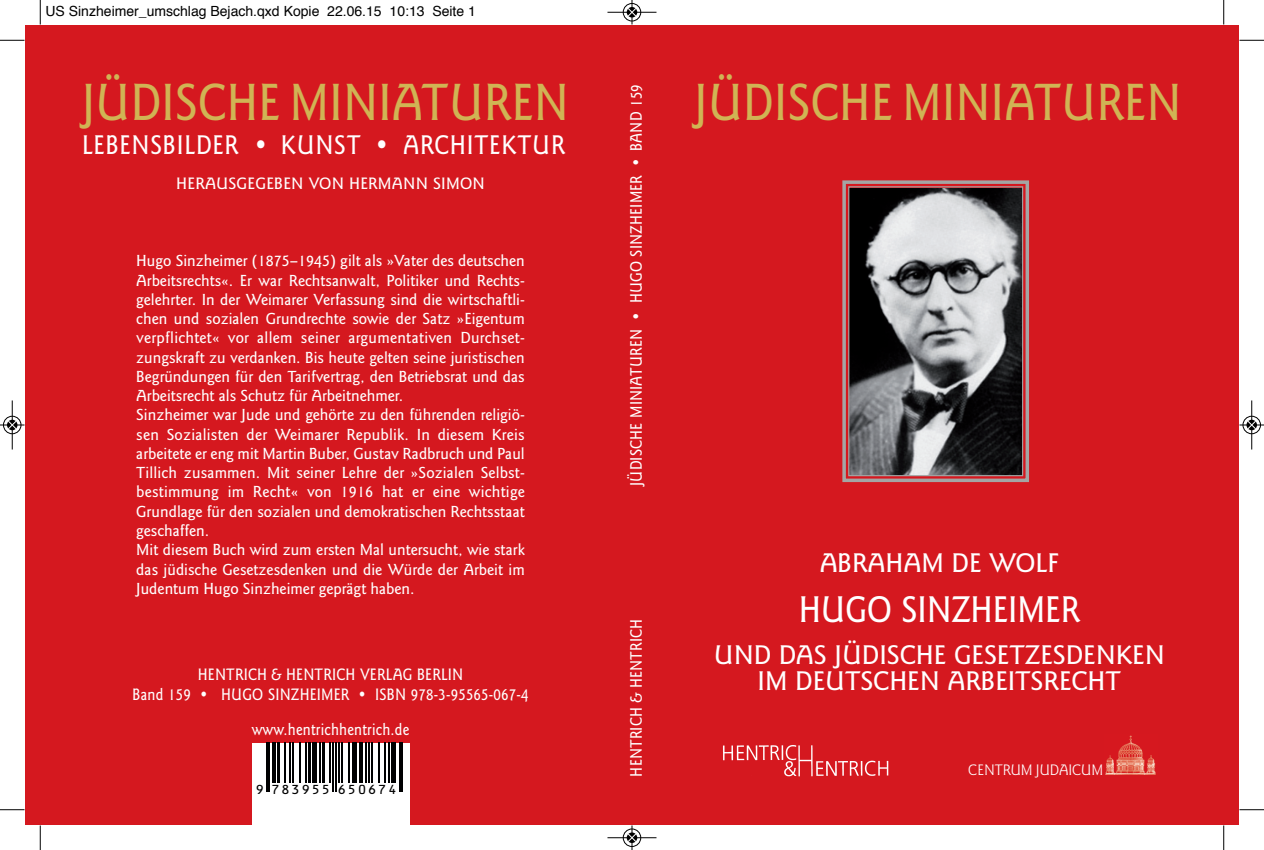
<style>
.page{position:relative;width:1264px;height:850px;background:#fff}
.page>*{position:absolute;margin:0;border:0;box-sizing:border-box;transform-origin:0 0}
.t1{font:500 54.25px "Goudy Sans";letter-spacing:.01em;color:#d0b454;scale:.9 1}
.t2{font:500 38.5px "Goudy Sans";color:#fff;scale:.9 1}
.t3{font:500 28px/26.2px "Goudy Sans";color:#fff;text-align:center}
.t4{font:500 28px "Goudy Sans";letter-spacing:.035em;color:#fff;scale:.9 1}
.t5{font:500 17.15px/20.7px "Goudy Sans";letter-spacing:.015em;color:#fff;text-align:center;scale:.9 1}
.t6{font:500 17.15px "Goudy Sans";letter-spacing:.015em;color:#fff}
.t7{font:500 16.62px/19.2px "Goudy Sans";color:#fff}
.t8{font:15.75px "Goudy Sans";color:#fff}
.t9{font:14.53px "OCRB10 Pitch BT";letter-spacing:.09em;color:#000001}
.t10{font:14px "Helvetica";color:#000}
</style>
<div class="page">
<div style="left:25px;top:25px;width:1213px;height:799px;background:#d5181f"></div>
<img style="left:1105px;top:735px;width:51px;height:39px">
<img style="left:723px;top:745px;width:166px;height:32px">
<img style="left:850px;top:188px;width:171px;height:286px">
<div style="left:842px;top:180px;width:187px;height:302px;border:4px solid #a4a5a4"></div>
<div style="left:848px;top:186px;width:175px;height:290px;border:1px solid #a4a5a4"></div>
<div style="left:253px;top:742px;width:157px;height:82px;background:#fff"></div>
<svg style="left:253px;top:742px;width:157px;height:50px"></svg>
<hr style="left:266px;top:742px;width:1px;height:49px;background:#000001">
<hr style="left:269px;top:742px;width:1px;height:49px;background:#000001">
<hr style="left:272px;top:742px;width:4px;height:41px;background:#000001">
<hr style="left:278px;top:742px;width:2px;height:41px;background:#000001">
<hr style="left:285px;top:742px;width:1px;height:41px;background:#000001">
<hr style="left:289px;top:742px;width:1px;height:41px;background:#000001">
<hr style="left:292px;top:742px;width:1px;height:41px;background:#000001">
<hr style="left:299px;top:742px;width:1px;height:41px;background:#000001">
<hr style="left:305px;top:742px;width:1px;height:41px;background:#000001">
<hr style="left:308px;top:742px;width:2px;height:41px;background:#000001">
<hr style="left:312px;top:742px;width:4px;height:41px;background:#000001">
<hr style="left:319px;top:742px;width:2px;height:41px;background:#000001">
<hr style="left:322px;top:742px;width:3px;height:41px;background:#000001">
<hr style="left:330px;top:742px;width:1px;height:41px;background:#000001">
<hr style="left:332px;top:742px;width:2px;height:49px;background:#000001">
<hr style="left:335px;top:742px;width:1px;height:49px;background:#000001">
<hr style="left:338px;top:742px;width:1px;height:41px;background:#000001">
<hr style="left:341px;top:742px;width:1px;height:41px;background:#000001">
<hr style="left:348px;top:742px;width:1px;height:41px;background:#000001">
<hr style="left:353px;top:742px;width:4px;height:41px;background:#000001">
<svg style="left:358px;top:742px;width:4px;height:41px"></svg>
<hr style="left:366px;top:742px;width:1px;height:41px;background:#000001">
<hr style="left:369px;top:742px;width:1px;height:41px;background:#000001">
<hr style="left:371px;top:742px;width:2px;height:41px;background:#000001">
<hr style="left:379px;top:742px;width:1px;height:41px;background:#000001">
<hr style="left:384px;top:742px;width:2px;height:41px;background:#000001">
<hr style="left:389px;top:742px;width:1px;height:41px;background:#000001">
<hr style="left:392px;top:742px;width:4px;height:41px;background:#000001">
<hr style="left:399px;top:742px;width:1px;height:49px;background:#000001">
<hr style="left:402px;top:742px;width:1px;height:49px;background:#000001">
<svg style="left:40px;top:0;width:1px;height:24px"></svg>
<svg style="left:0;top:40px;width:24px;height:1px"></svg>
<svg style="left:1223px;top:0;width:1px;height:24px"></svg>
<svg style="left:1239px;top:40px;width:25px;height:1px"></svg>
<svg style="left:40px;top:825px;width:1px;height:24px"></svg>
<svg style="left:0;top:809px;width:24px;height:1px"></svg>
<svg style="left:1223px;top:825px;width:1px;height:24px"></svg>
<svg style="left:1239px;top:809px;width:25px;height:1px"></svg>
<div style="left:622px;top:3px;width:19px;height:19px;border:1px solid #fff;border-radius:50%"></div>
<hr style="left:607px;top:12px;width:49px;height:1px;background:#000">
<div style="left:623px;top:3px;width:18px;height:18px;border:1px solid #000;border-radius:50%"></div>
<svg style="left:627px;top:0;width:9px;height:24px"></svg>
<div style="left:622px;top:828px;width:19px;height:18px;border:1px solid #fff;border-radius:50%"></div>
<hr style="left:607px;top:837px;width:49px;height:1px;background:#000">
<div style="left:623px;top:828px;width:18px;height:18px;border:1px solid #000;border-radius:50%"></div>
<svg style="left:627px;top:825px;width:9px;height:24px"></svg>
<div style="left:3px;top:415px;width:19px;height:19px;border:1px solid #fff;border-radius:50%"></div>
<hr style="left:12px;top:400px;width:1px;height:49px;background:#000">
<div style="left:3px;top:416px;width:18px;height:18px;border:1px solid #000;border-radius:50%"></div>
<svg style="left:0;top:420px;width:24px;height:9px"></svg>
<div style="left:1242px;top:415px;width:19px;height:19px;border:1px solid #fff;border-radius:50%"></div>
<hr style="left:1251px;top:400px;width:1px;height:49px;background:#000">
<div style="left:1242px;top:416px;width:18px;height:18px;border:1px solid #000;border-radius:50%"></div>
<svg style="left:1239px;top:420px;width:25px;height:9px"></svg>
<p class="t10" style="left:46px;top:5px;width:432px">US Sinzheimer_umschlag Bejach.qxd Kopie 22.06.15 10:13 Seite 1</p>
<h1 class="t1" style="left:82px;top:81px;width:542px">JÜDISCHE MINIATUREN</h1>
<h1 class="t1" style="left:694px;top:81px;width:542px">JÜDISCHE MINIATUREN</h1>
<h3 class="t4" style="left:82px;top:134px;width:538px">LEBENSBILDER • KUNST • ARCHITEKTUR</h3>
<p class="t6" style="left:176px;top:177px;width:310px">HERAUSGEGEBEN VON HERMANN SIMON</p>
<p class="t5" style="left:627px;top:486px;width:447px;rotate:-90deg">JÜDISCHE MINIATUREN • HUGO SINZHEIMER • BAND 159</p>
<p class="t7" style="left:136px;top:252px;width:390px">Hugo Sinzheimer (1875–1945) gilt als »Vater des deutschen Arbeitsrechts«. Er war Rechtsanwalt, Politiker und Rechts - gelehrter. In der Weimarer Verfassung sind die wirtschaftli&shy;chen und sozialen Grundrechte sowie der Satz »Eigentum verpflichtet« vor allem seiner argumentativen Durchset - zungs kraft zu verdanken. Bis heute gelten seine juristischen Begründungen für den Tarifvertrag, den Betriebsrat und das Arbeitsrecht als Schutz für Arbeitnehmer.<br>Sinzheimer war Jude und gehörte zu den führenden religiö&shy;sen Sozialisten der Weimarer Republik. In diesem Kreis arbeitete er eng mit Martin Buber, Gustav Radbruch und Paul Tillich zusammen. Mit seiner Lehre der »Sozialen Selbst - bestimmung im Recht« von 1916 hat er eine wichtige Grundlage für den sozialen und demokratischen Rechtsstaat geschaffen.<br>Mit diesem Buch wird zum ersten Mal untersucht, wie stark das jüdische Gesetzesdenken und die Würde der Arbeit im Judentum Hugo Sinzheimer geprägt haben.</p>
<h3 class="t3" style="left:819px;top:552px;width:241px">ABRAHAM DE WOLF</h3>
<h2 class="t2" style="left:798px;top:594px;width:314px">HUGO SINZHEIMER</h2>
<h3 class="t3" style="left:714px;top:643px;width:452px">UND DAS JÜDISCHE GESETZESDENKEN<br>IM DEUTSCHEN ARBEITSRECHT</h3>
<p class="t5" style="left:627px;top:776px;width:177px;rotate:-90deg">HENTRICH &amp; HENTRICH</p>
<p class="t5" style="left:133px;top:665px;width:441px">HENTRICH &amp; HENTRICH VERLAG BERLIN<br>Band 159 • HUGO SINZHEIMER • ISBN 978-3-95565-067-4</p>
<p class="t5" style="left:252px;top:720px;width:177px">www.hentrichhentrich.de</p>
<p class="t8" style="left:968px;top:763px;width:136px">CENTRUM JUDAICUM</p>
<p class="t9" style="left:255px;top:780px;width:143px">9 783955 650674</p>
</div>
